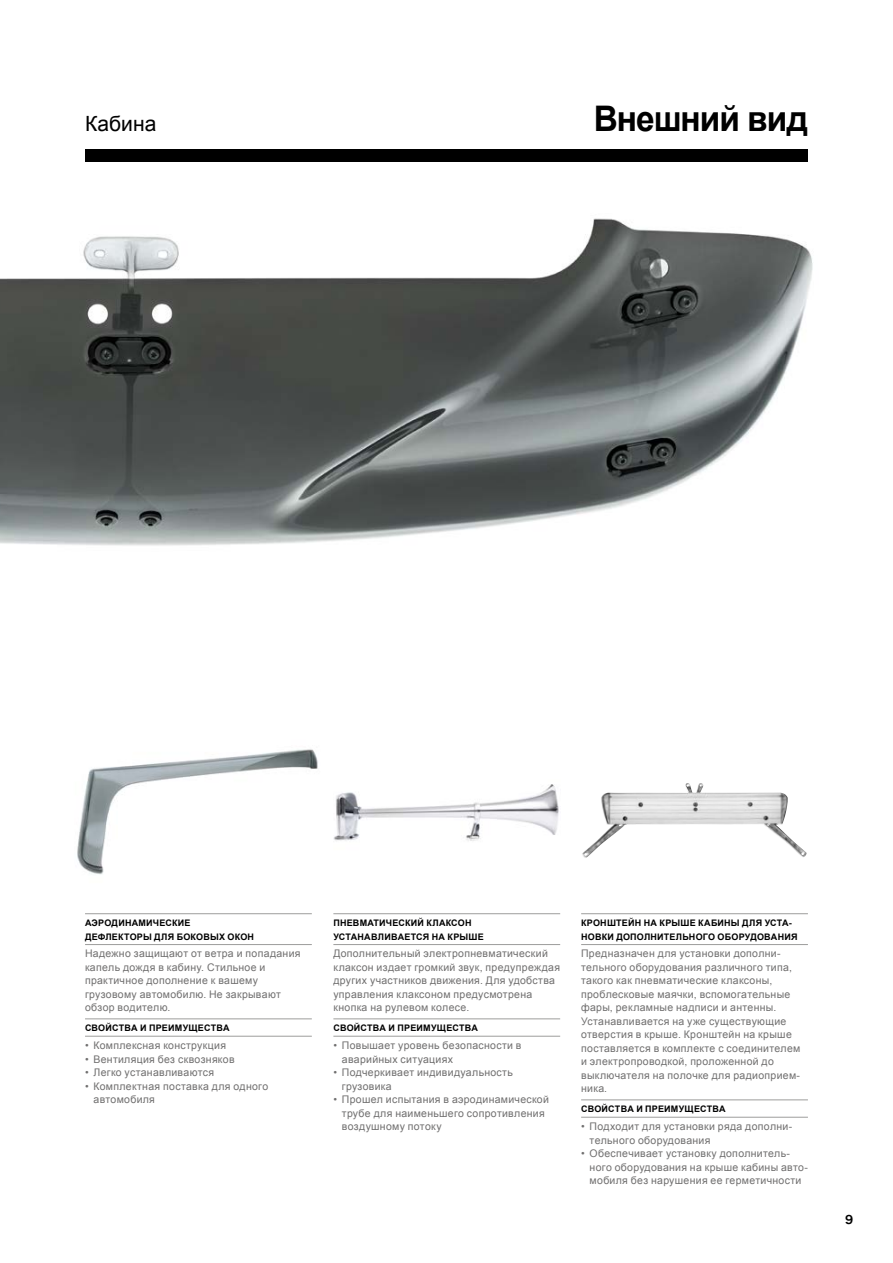
<style>
.page{position:relative;width:893px;height:1263px;background:#fff}
.page>*{position:absolute;margin:0;border:0;box-sizing:border-box;transform-origin:0 0}
.t1{font:700 35.25px "Arial";letter-spacing:-.03em;color:#000;scale:.95 1}
.t2{font:21px "Arial";letter-spacing:.005em;color:#000}
.t3{font:500 12.75px "Volvo Sans Pro";color:#000}
.t4{font:10.5px/13.5px "Arial";letter-spacing:.03em;color:#706f6f}
.t5{font:700 9px/13.5px "Arial";letter-spacing:.02em;color:#000}
</style>
<div class="page">
<div style="left:85px;top:149px;width:723px;height:13px;background:#000"></div>
<img style="left:582px;top:783px;width:225px;height:75px">
<img style="left:0;top:218px;width:813px;height:328px">
<img style="left:77px;top:749px;width:241px;height:126px">
<img style="left:333px;top:784px;width:226px;height:57px">
<hr style="left:333px;top:913px;width:227px;height:1px;background:#9d9d9c">
<hr style="left:333px;top:944px;width:227px;height:1px;background:#9d9d9c">
<hr style="left:333px;top:1018px;width:227px;height:1px;background:#9d9d9c">
<hr style="left:333px;top:1036px;width:227px;height:1px;background:#9d9d9c">
<hr style="left:581px;top:913px;width:227px;height:1px;background:#9d9d9c">
<hr style="left:581px;top:944px;width:227px;height:1px;background:#9d9d9c">
<hr style="left:581px;top:1099px;width:227px;height:1px;background:#9d9d9c">
<hr style="left:581px;top:1117px;width:227px;height:1px;background:#9d9d9c">
<hr style="left:85px;top:913px;width:227px;height:1px;background:#9d9d9c">
<hr style="left:85px;top:944px;width:227px;height:1px;background:#9d9d9c">
<hr style="left:85px;top:1018px;width:227px;height:1px;background:#9d9d9c">
<hr style="left:85px;top:1036px;width:227px;height:1px;background:#9d9d9c">
<h2 class="t2" style="left:85px;top:110px;width:73px">Кабина</h2>
<h1 class="t1" style="left:594px;top:95px;width:227px">Внешний вид</h1>
<p class="t5" style="left:85px;top:916px;width:171px">АЭРОДИНАМИЧЕСКИЕ<br>ДЕФЛЕКТОРЫ ДЛЯ БОКОВЫХ ОКОН</p>
<p class="t4" style="left:85px;top:947px;width:217px">Надежно защищают от ветра и попадания капель дождя в кабину. Стильное и практичное дополнение к вашему грузовому автомобилю. Не закрывают обзор водителю.</p>
<p class="t5" style="left:85px;top:1022px;width:146px">СВОЙСТВА И ПРЕИМУЩЕСТВА</p>
<p class="t4" style="left:85px;top:1039px;width:142px">• Комплексная конструкция</p>
<p class="t4" style="left:85px;top:1052px;width:151px">• Вентиляция без сквозняков</p>
<p class="t4" style="left:85px;top:1066px;width:131px">• Легко устанавливаются</p>
<p class="t4" style="left:94px;top:1079px;width:176px;text-indent:-9px">• Комплектная поставка для одного автомобиля</p>
<p class="t5" style="left:333px;top:916px;width:152px">ПНЕВМАТИЧЕСКИЙ КЛАКСОН<br>УСТАНАВЛИВАЕТСЯ НА КРЫШЕ</p>
<p class="t4" style="left:333px;top:947px;width:228px">Дополнительный электропневматический клаксон издает громкий звук, предупреждая других участников движения. Для удобства управления клаксоном предусмотрена кнопка на рулевом колесе.</p>
<p class="t5" style="left:333px;top:1022px;width:146px">СВОЙСТВА И ПРЕИМУЩЕСТВА</p>
<p class="t4" style="left:342px;top:1039px;width:181px;text-indent:-9px">• Повышает уровень безопасности в аварийных ситуациях</p>
<p class="t4" style="left:342px;top:1066px;width:172px;text-indent:-9px">• Подчеркивает индивидуальность грузовика</p>
<p class="t4" style="left:342px;top:1093px;width:209px;text-indent:-9px">• Прошел испытания в аэродинамической трубе для наименьшего сопротивления воздушному потоку</p>
<p class="t5" style="left:581px;top:916px;width:218px">КРОНШТЕЙН НА КРЫШЕ КАБИНЫ ДЛЯ УСТА-<br>НОВКИ ДОПОЛНИТЕЛЬНОГО ОБОРУДОВАНИЯ</p>
<p class="t4" style="left:581px;top:947px;width:221px">Предназначен для установки дополни&shy;тельного оборудования различного типа, такого как пневматические клаксоны, проблесковые маячки, вспомогательные фары, рекламные надписи и антенны.<br>Устанавливается на уже существующие отверстия в крыше. Кронштейн на крыше поставляется в комплекте с соединителем и электропроводкой, проложенной до выключателя на полочке для радиоприем&shy;ника.</p>
<p class="t5" style="left:581px;top:1103px;width:146px">СВОЙСТВА И ПРЕИМУЩЕСТВА</p>
<p class="t4" style="left:590px;top:1120px;width:204px;text-indent:-9px">• Подходит для установки ряда дополни&shy;тельного оборудования</p>
<p class="t4" style="left:590px;top:1147px;width:220px;text-indent:-9px">• Обеспечивает установку дополнитель&shy;ного оборудования на крыше кабины авто&shy;мобиля без нарушения ее герметичности</p>
<p class="t3" style="left:845px;top:1212px;width:10px">9</p>
</div>
